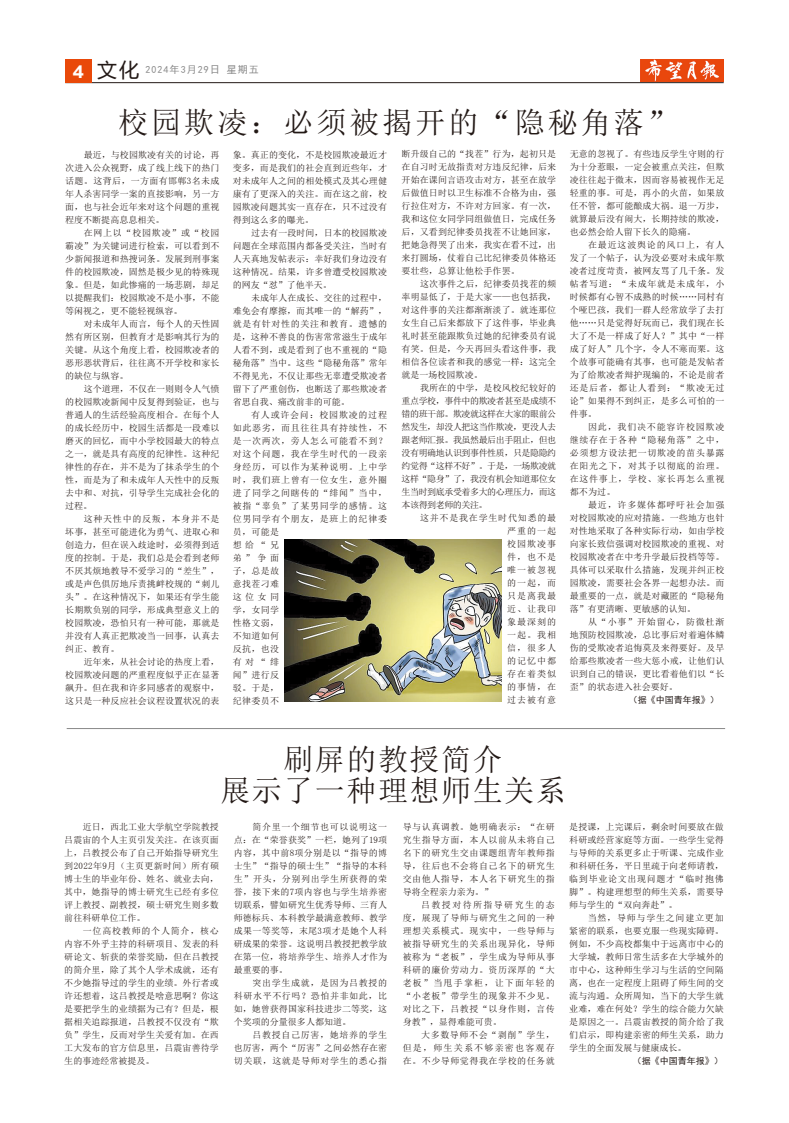
<style>
.page{position:relative;width:789px;height:1123px;background:#fff}
.page>*{position:absolute;margin:0;border:0;box-sizing:border-box;transform-origin:0 0}
.t1{font:30px/31px "Sim Sun";letter-spacing:.05em;color:#231916;text-align:center}
.t2{font:30px "Sim Sun";letter-spacing:.1em;color:#231916}
.t3{font:10px "Sim Hei";letter-spacing:.1em;color:#898989}
.t4{font:9px/13px "Sim Sun";letter-spacing:.01em;color:#231916;text-align:justify}
.t5{font:9px/13px "Sim Sun";letter-spacing:.075em;color:#231916}
.t6{font:9px "Sim Hei";color:#231916}
.s1{font-family:"Arial";font-weight:700;font-size:18px;color:#fff}
.s2{font-family:"Microsoft Ya Hei";font-size:20px;color:#231916}
</style>
<div class="page">
<img style="left:640px;top:60px;width:83px;height:21px">
<hr style="left:65px;top:82px;width:658px;height:1px;background:#231916">
<div style="left:65px;top:60px;width:26px;height:23px;background:#e9490a"></div>
<hr style="left:67px;top:728px;width:657px;height:1px;background:#898989">
<svg style="left:109px;top:82px;width:154px;height:2px"></svg>
<img style="left:284px;top:540px;width:217px;height:161px">
<p class="t3" style="left:73px;top:65px;width:187px"><span class="s1">4</span> <span class="s2">文化</span> 2024年3月29日 星期五</p>
<h1 class="t2" style="left:118px;top:107px;width:560px">校园欺凌：必须被揭开的“隐秘角落”</h1>
<p class="t4" style="left:65px;top:148px;width:156px;text-indent:18px">最近，与校园欺凌有关的讨论，再次进入公众视野，成了线上线下的热门话题。这背后，一方面有邯郸3名未成年人杀害同学一案的直接影响，另一方面，也与社会近年来对这个问题的重视程度不断提高息息相关。</p>
<p class="t4" style="left:65px;top:226px;width:156px;text-indent:18px">在网上以“校园欺凌”或“校园霸凌”为关键词进行检索，可以看到不少新闻报道和热搜词条。发展到刑事案件的校园欺凌，固然是极少见的特殊现象。但是，如此惨痛的一场悲剧，却足以提醒我们：校园欺凌不是小事，不能等闲视之，更不能轻视纵容。</p>
<p class="t4" style="left:65px;top:317px;width:156px;text-indent:18px">对未成年人而言，每个人的天性固然有所区别，但教育才是影响其行为的关键。从这个角度上看，校园欺凌者的恶形恶状背后，往往离不开学校和家长的缺位与纵容。</p>
<p class="t4" style="left:65px;top:382px;width:156px;text-indent:18px">这个道理，不仅在一则则令人气愤的校园欺凌新闻中反复得到验证，也与普通人的生活经验高度相合。在每个人的成长经历中，校园生活都是一段难以磨灭的回忆，而中小学校园最大的特点之一，就是具有高度的纪律性。这种纪律性的存在，并不是为了抹杀学生的个性，而是为了和未成年人天性中的反叛去中和、对抗，引导学生完成社会化的过程。</p>
<p class="t4" style="left:65px;top:512px;width:156px;text-indent:18px">这种天性中的反叛，本身并不是坏事，甚至可能进化为勇气、进取心和创造力，但在误入歧途时，必须得到适度的控制。于是，我们总是会看到老师不厌其烦地教导不爱学习的“差生”，或是声色俱厉地斥责挑衅校规的“刺儿头”。在这种情况下，如果还有学生能长期欺负别的同学，形成典型意义上的校园欺凌，恐怕只有一种可能，那就是并没有人真正把欺凌当一回事，认真去纠正、教育。</p>
<p class="t4" style="left:65px;top:655px;width:156px;text-indent:18px">近年来，从社会讨论的热度上看，校园欺凌问题的严重程度似乎正在显著飙升。但在我和许多同感者的观察中，这只是一种反应社会议程设置状况的表</p>
<p class="t4" style="left:569px;top:147px;width:156px">无意的忽视了。有些违反学生守则的行为十分惹眼，一定会被重点关注，但欺凌往往起于微末，因而容易被视作无足轻重的事。可是，再小的火苗，如果放任不管，都可能酿成大祸。退一万步，就算最后没有闹大，长期持续的欺凌，也必然会给人留下长久的隐痛。</p>
<p class="t4" style="left:569px;top:238px;width:156px;text-indent:18px">在最近这波舆论的风口上，有人发了一个帖子，认为没必要对未成年欺凌者过度苛责，被网友骂了几千条。发帖者写道：“未成年就是未成年，小时候都有心智不成熟的时候……同村有个哑巴孩，我们一群人经常放学了去打他……只是觉得好玩而已，我们现在长大了不是一样成了好人？”其中“一样成了好人”几个字，令人不寒而栗。这个故事可能确有其事，也可能是发帖者为了给欺凌者辩护现编的，不论是前者还是后者，都让人看到：“欺凌无过论”如果得不到纠正，是多么可怕的一件事。</p>
<p class="t4" style="left:569px;top:420px;width:156px;text-indent:18px">因此，我们决不能容许校园欺凌继续存在于各种“隐秘角落”之中，必须想方设法把一切欺凌的苗头暴露在阳光之下，对其予以彻底的治理。在这件事上，学校、家长再怎么重视都不为过。</p>
<p class="t4" style="left:569px;top:498px;width:156px;text-indent:18px">最近，许多媒体都呼吁社会加强对校园欺凌的应对措施。一些地方也针对性地采取了各种实际行动，如由学校向家长致信强调对校园欺凌的重视、对校园欺凌者在中考升学最后投档等等。具体可以采取什么措施，发现并纠正校园欺凌，需要社会各界一起想办法。而最重要的一点，就是对藏匿的“隐秘角落”有更清晰、更敏感的认知。</p>
<p class="t4" style="left:569px;top:615px;width:156px;text-indent:18px">从“小事”开始留心，防微杜渐地预防校园欺凌，总比事后对着遍体鳞伤的受欺凌者追悔莫及来得要好。及早给那些欺凌者一些大惩小戒，让他们认识到自己的错误，更比看着他们以“长歪”的状态进入社会要好。</p>
<p class="t6" style="left:628px;top:695px;width:91px">（据《中国青年报》）</p>
<p class="t4" style="left:401px;top:148px;width:156px">断升级自己的“找茬”行为，起初只是在自习时无故指责对方违反纪律，后来开始在课间言语攻击对方，甚至在放学后做值日时以卫生标准不合格为由，强行拉住对方，不许对方回家。有一次，我和这位女同学同组做值日，完成任务后，又看到纪律委员找茬不让她回家，把她急得哭了出来，我实在看不过，出来打圆场，仗着自己比纪律委员体格还要壮些，总算让他松手作罢。</p>
<p class="t4" style="left:401px;top:278px;width:156px;text-indent:18px">这次事件之后，纪律委员找茬的频率明显低了，于是大家——也包括我，对这件事的关注都渐渐淡了。就连那位女生自己后来都放下了这件事，毕业典礼时甚至能跟欺负过她的纪律委员有说有笑。但是，今天再回头看这件事，我相信各位读者和我的感觉一样：这完全就是一场校园欺凌。</p>
<p class="t4" style="left:401px;top:382px;width:156px;text-indent:18px">我所在的中学，是校风校纪较好的重点学校，事件中的欺凌者甚至是成绩不错的班干部。欺凌就这样在大家的眼前公然发生，却没人把这当作欺凌，更没人去跟老师汇报。我虽然最后出手阻止，但也没有明确地认识到事件性质，只是隐隐约约觉得“这样不好”。于是，一场欺凌就这样“隐身”了，我没有机会知道那位女生当时到底承受着多大的心理压力，而这本该得到老师的关注。</p>
<p class="t4" style="left:506px;top:512px;width:51px;text-indent:-87px">这并不是我在学生时代知悉的最严重的一起校园欺凌事件，也不是唯一被忽视的一起，而只是离我最近、让我印象最深刻的一起。我相信，很多人的记忆中都存在着类似的事情，在过去被有意</p>
<p class="t4" style="left:232px;top:148px;width:156px">象。真正的变化，不是校园欺凌最近才变多，而是我们的社会直到近些年，才对未成年人之间的相处模式及其心理健康有了更深入的关注。而在这之前，校园欺凌问题其实一直存在，只不过没有得到这么多的曝光。</p>
<p class="t4" style="left:232px;top:226px;width:156px;text-indent:18px">过去有一段时间，日本的校园欺凌问题在全球范围内都备受关注，当时有人天真地发帖表示：幸好我们身边没有这种情况。结果，许多曾遭受校园欺凌的网友“怼”了他半天。</p>
<p class="t4" style="left:232px;top:291px;width:156px;text-indent:18px">未成年人在成长、交往的过程中，难免会有摩擦，而其唯一的“解药”，就是有针对性的关注和教育。遗憾的是，这种不善良的伤害常常滋生于成年人看不到，或是看到了也不重视的“隐秘角落”当中。这些“隐秘角落”常年不得见光，不仅让那些无辜遭受欺凌者留下了严重创伤，也断送了那些欺凌者省思自我、痛改前非的可能。</p>
<p class="t5" style="left:232px;top:408px;width:156px;text-indent:18px">有人或许会问：校园欺凌的过程如此恶劣，而且往往具有持续性，不是一次两次，旁人怎么可能看不到？对这个问题，我在学生时代的一段亲身经历，可以作为某种说明。上中学时，我们班上曾有一位女生，意外圈进了同学之间瞎传的“绯闻”当中，被指“辜负”了某男同学的感情。这位男同学有个朋友，是班上的纪律委员，可能是<br>想给“兄<br>弟”争面<br>子，总是故<br>意找茬刁难<br>这位女同<br>学，女同学<br>性格文弱，<br>不知道如何<br>反抗，也没<br>有对“绯<br>闻”进行反<br>驳。于是，<br>纪律委员不</p>
<h1 class="t1" style="left:220px;top:744px;width:347px">刷屏的教授简介<br>展示了一种理想师生关系</h1>
<p class="t4" style="left:64px;top:820px;width:156px;text-indent:18px">近日，西北工业大学航空学院教授吕震宙的个人主页引发关注。在该页面上，吕教授公布了自己开始指导研究生到2022年9月（主页更新时间）所有硕博士生的毕业年份、姓名、就业去向，其中，她指导的博士研究生已经有多位评上教授、副教授，硕士研究生则多数前往科研单位工作。</p>
<p class="t4" style="left:64px;top:924px;width:156px;text-indent:18px">一位高校教师的个人简介，核心内容不外乎主持的科研项目、发表的科研论文、斩获的荣誉奖励，但在吕教授的简介里，除了其个人学术成就，还有不少她指导过的学生的业绩。外行者或许还想着，这吕教授是啥意思啊？你这是要把学生的业绩据为己有？但是，根据相关追踪报道，吕教授不仅没有“欺负”学生，反而对学生关爱有加。在西工大发布的官方信息里，吕震宙善待学生的事迹经常被提及。</p>
<p class="t4" style="left:234px;top:820px;width:155px;text-indent:18px">简介里一个细节也可以说明这一点：在“荣誉获奖”一栏，她列了19项内容，其中前8项分别是以“指导的博士生”“指导的硕士生”“指导的本科生”开头，分别列出学生所获得的荣誉，接下来的7项内容也与学生培养密切联系，譬如研究生优秀导师、三育人师德标兵、本科教学最满意教师、教学成果一等奖等，末尾3项才是她个人科研成果的荣誉。这说明吕教授把教学放在第一位，将培养学生、培养人才作为最重要的事。</p>
<p class="t4" style="left:234px;top:976px;width:155px;text-indent:18px">突出学生成就，是因为吕教授的科研水平不行吗？恐怕并非如此，比如，她曾获得国家科技进步二等奖，这个奖项的分量很多人都知道。</p>
<p class="t4" style="left:234px;top:1028px;width:155px;text-indent:18px">吕教授自己厉害，她培养的学生也厉害，两个“厉害”之间必然存在密切关联，这就是导师对学生的悉心指</p>
<p class="t4" style="left:402px;top:820px;width:153px">导与认真调教。她明确表示：“在研究生指导方面，本人以前从未将自己名下的研究生交由课题组青年教师指导，往后也不会将自己名下的研究生交由他人指导，本人名下研究生的指导将全程亲力亲为。”</p>
<p class="t4" style="left:402px;top:898px;width:153px;text-indent:18px">吕教授对待所指导研究生的态度，展现了导师与研究生之间的一种理想关系模式。现实中，一些导师与被指导研究生的关系出现异化，导师被称为“老板”，学生成为导师从事科研的廉价劳动力。资历深厚的“大老板”当甩手掌柜，让下面年轻的“小老板”带学生的现象并不少见。对比之下，吕教授“以身作则，言传身教”，显得难能可贵。</p>
<p class="t4" style="left:402px;top:1028px;width:153px;text-indent:18px">大多数导师不会“剥削”学生，但是，师生关系不够亲密也客观存在。不少导师觉得我在学校的任务就</p>
<p class="t4" style="left:569px;top:820px;width:156px">是授课，上完课后，剩余时间要放在做科研或经营家庭等方面。一些学生觉得与导师的关系更多止于听课、完成作业和科研任务，平日里疏于向老师请教，临到毕业论文出现问题才“临时抱佛脚”。构建理想型的师生关系，需要导师与学生的“双向奔赴”。</p>
<p class="t4" style="left:569px;top:911px;width:156px;text-indent:18px">当然，导师与学生之间建立更加紧密的联系，也要克服一些现实障碍。例如，不少高校都集中于远离市中心的大学城，教师日常生活多在大学城外的市中心，这种师生学习与生活的空间隔离，也在一定程度上阻碍了师生间的交流与沟通。众所周知，当下的大学生就业难，难在何处？学生的综合能力欠缺是原因之一。吕震宙教授的简介给了我们启示，即构建亲密的师生关系，助力学生的全面发展与健康成长。</p>
<p class="t6" style="left:632px;top:1056px;width:91px">（据《中国青年报》）</p>
</div>
